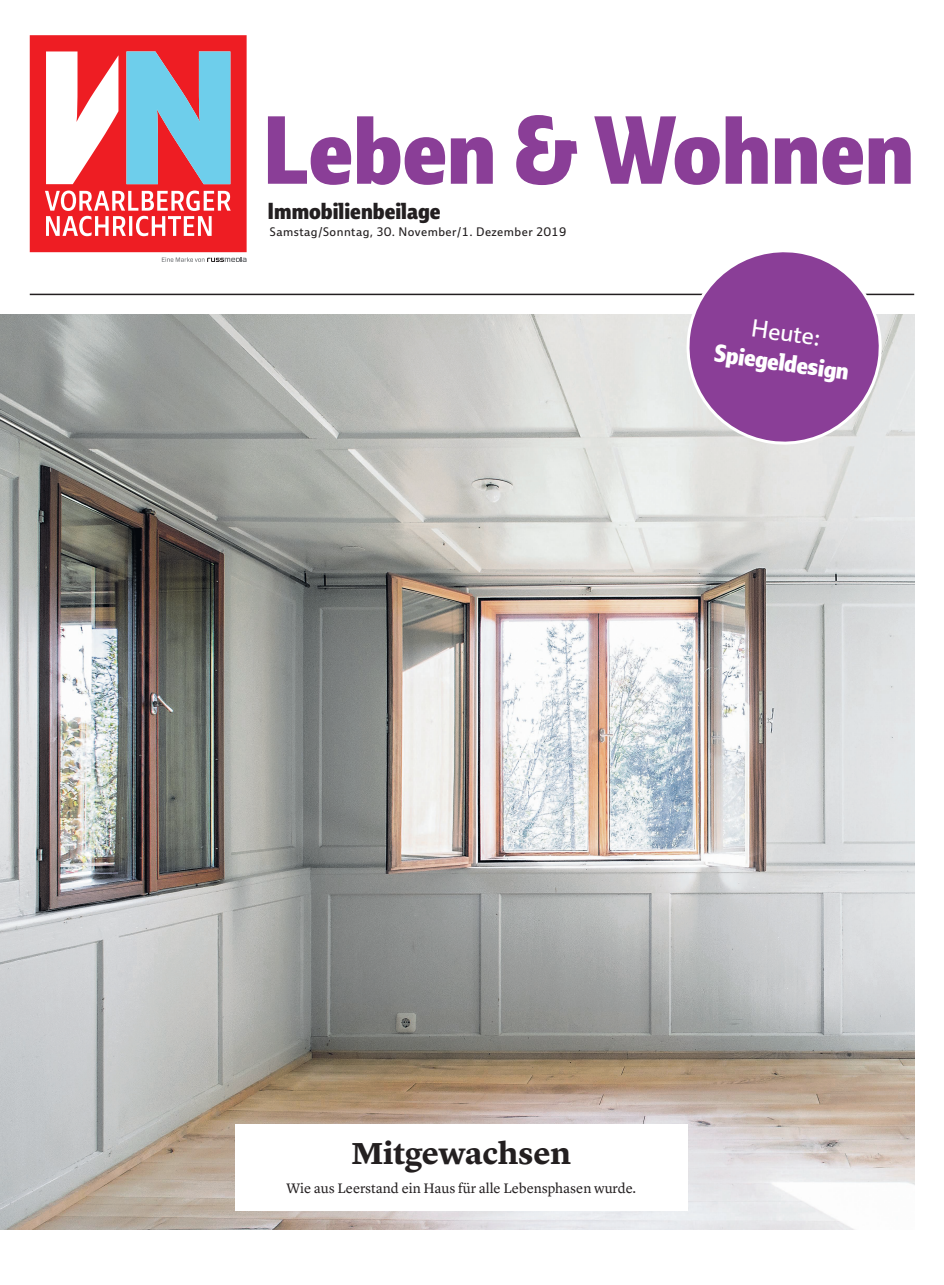
<style>
.page{position:relative;width:944px;height:1285px;background:#fff}
.page>*{position:absolute;margin:0;border:0;box-sizing:border-box;transform-origin:0 0}
.Titel_62{font:800 condensed 93.75px "Ebony";color:#8a3e97}
.Titel_Solobild_21_Ze{font:700 31.5px "Lyon Text";letter-spacing:-.01em;color:#231f20}
.Titel_16_Zentriert{font:800 condensed 24px "Ebony";color:#fff}
.Titel_16_Light_Zentr{font:24px "Ebony";color:#fff}
.Text{font:800 condensed 22.5px "Ebony";color:#231f20}
.Text_Zentriert{font:14.25px "Lyon Text";letter-spacing:-.005em;color:#231f20}
.Infotext{font:12px "Ebony";letter-spacing:.04em;color:#231f20}
</style>
<div class="page">
<svg style="left:30px;top:35px;width:217px;height:227px"></svg>
<hr style="left:30px;top:293px;width:884px;height:2px;background:#231f20">
<img style="left:0;top:315px;width:914px;height:914px">
<div style="left:235px;top:1124px;width:453px;height:86px;background:#fff"></div>
<svg style="left:678px;top:252px;width:212px;height:197px;background:#aa77b3"></svg>
<p class="Titel_62" style="left:263px;top:92px;width:653px">Leben &amp; Wohnen</p>
<p class="Text" style="left:267px;top:197px;width:175px">Immobilienbeilage</p>
<p class="Infotext" style="left:270px;top:224px;width:298px">Samstag/Sonntag, 30. November/1. Dezember 2019</p>
<p class="Titel_16_Light_Zentr" style="left:753px;top:312px;width:72px;rotate:8deg">Heute:</p>
<p class="Titel_16_Zentriert" style="left:717px;top:338px;width:137px;rotate:8deg">Spiegeldesign</p>
<p class="Titel_Solobild_21_Ze" style="left:351px;top:1128px;width:221px">Mitgewachsen</p>
<p class="Text_Zentriert" style="left:286px;top:1176px;width:351px">Wie aus Leerstand ein Haus für alle Lebensphasen wurde.</p>
</div>
